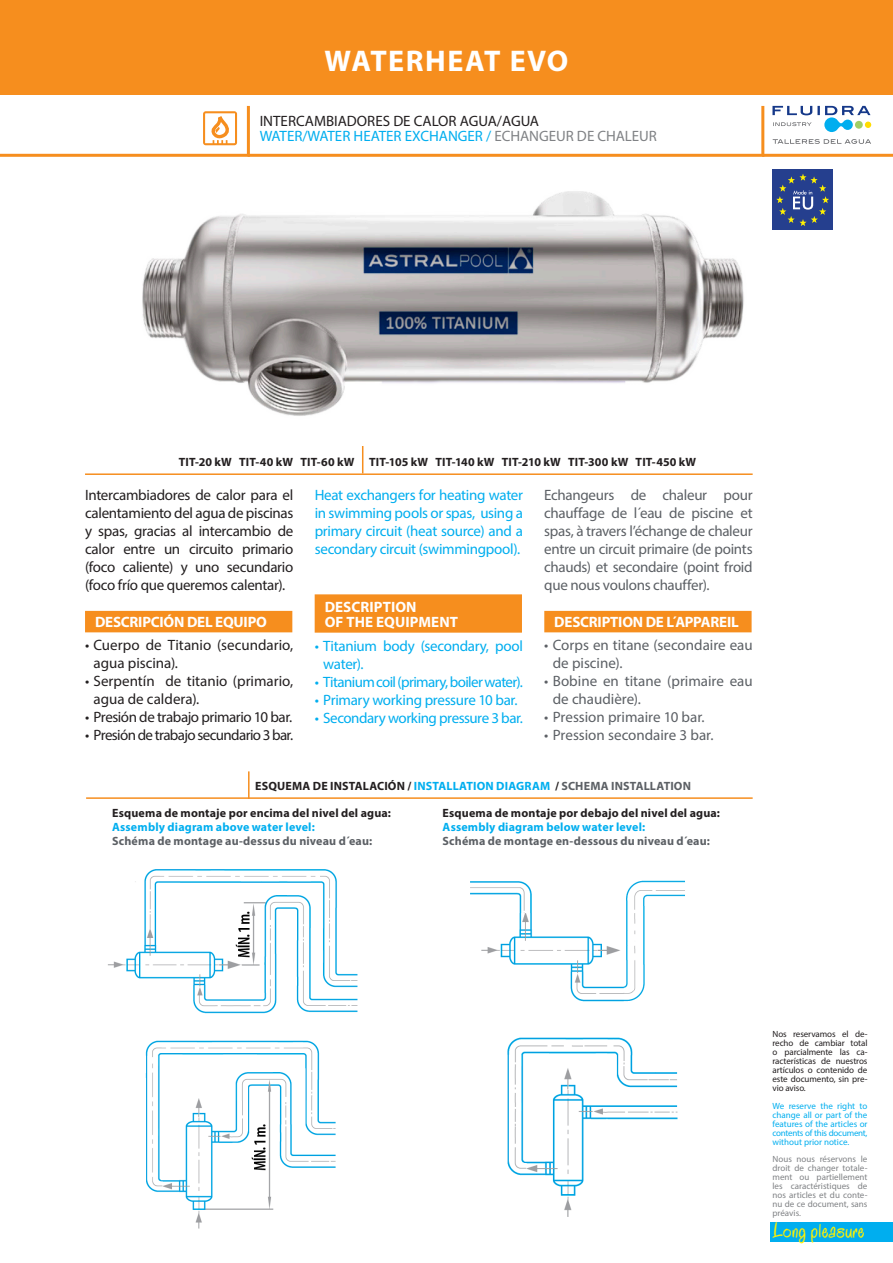
<style>
.page{position:relative;width:893px;height:1263px;background:#fff}
.page>*{position:absolute;margin:0;border:0;box-sizing:border-box;transform-origin:0 0}
.t1{font:700 30px "Myriad Pro";letter-spacing:.045em;color:#fff}
.t2{font:25.5px "Ace Bingham S";color:#fff101}
.t3{font:15px/18px "Myriad Pro";letter-spacing:-.005em;color:#231f20}
.t4{font:15px/18px "Myriad Pro";letter-spacing:-.005em;color:#5c6065}
.t5{font:15px/18px "Myriad Pro";letter-spacing:-.025em;color:#00aeef;text-align:justify}
.t6{font:700 15px "Myriad Pro";letter-spacing:-.01em;color:#fff}
.t7{font:15px "Myriad Pro";letter-spacing:-.04em;color:#231f20}
.t8{font:15px "Myriad Pro";letter-spacing:-.03em;color:#231f20}
.t9{font:700 15px "Myriad Pro";letter-spacing:.01em;color:#fff}
.t10{font:700 12px "Myriad Pro";letter-spacing:.015em;color:#231f20}
.t11{font:700 12px "Myriad Pro";letter-spacing:.015em;color:#5c6065}
.t12{font:700 12px "Myriad Pro";letter-spacing:.015em;color:#00aeef}
.t13{font:9px/9px "Myriad Pro";letter-spacing:-.01em;color:#231f20;text-align:justify}
.t14{font:9px/9px "Myriad Pro";color:#808285;text-align:justify}
.t15{font:9px/9px "Myriad Pro";letter-spacing:-.005em;color:#00aeef;text-align:justify}
.s1{color:#00aeef}
.s2{color:#808285}
.s3{color:#5c6065}
</style>
<div class="page">
<div style="left:0;top:0;width:893px;height:95px;background:#f68e1e"></div>
<div style="left:771px;top:1222px;width:122px;height:20px;background:#00aeef"></div>
<hr style="left:0;top:154px;width:893px;height:3px;background:#f68e1e">
<svg style="left:759px;top:105px;width:7px;height:52px"></svg>
<svg style="left:245px;top:105px;width:6px;height:52px"></svg>
<svg style="left:203px;top:111px;width:34px;height:34px"></svg>
<div style="left:772px;top:170px;width:61px;height:60px;background:#253f8e"></div>
<svg style="left:776px;top:174px;width:53px;height:52px"></svg>
<svg style="left:772px;top:106px;width:99px;height:26px"></svg>
<svg style="left:773px;top:139px;width:98px;height:5px"></svg>
<div style="left:86px;top:612px;width:206px;height:20px;background:#f68e1e"></div>
<div style="left:85px;top:611px;width:207px;height:21px;border:2px solid #f68e1e"></div>
<div style="left:315px;top:595px;width:206px;height:37px;background:#f68e1e"></div>
<div style="left:315px;top:594px;width:207px;height:39px;border:2px solid #f68e1e"></div>
<div style="left:545px;top:612px;width:206px;height:20px;background:#f68e1e"></div>
<div style="left:544px;top:611px;width:208px;height:21px;border:2px solid #f68e1e"></div>
<hr style="left:85px;top:473px;width:668px;height:2px;background:#f68e1e">
<svg style="left:362px;top:446px;width:1px;height:27px"></svg>
<hr style="left:86px;top:797px;width:667px;height:2px;background:#f68e1e">
<hr style="left:248px;top:771px;width:2px;height:28px;background:#f68e1e">
<img style="left:142px;top:191px;width:602px;height:225px">
<img style="left:108px;top:869px;width:250px;height:360px">
<img style="left:470px;top:880px;width:215px;height:122px">
<img style="left:507px;top:1037px;width:171px;height:180px">
<p class="t1" style="left:325px;top:41px;width:245px">WATERHEAT EVO</p>
<p class="t3" style="left:260px;top:113px;width:399px;line-height:15px">INTERCAMBIADORES DE CALOR AGUA/AGUA<br><span class="s1">WATER/WATER HEATER EXCHANGER /</span> <span class="s2">ECHANGEUR DE CHALEUR</span></p>
<p class="t10" style="left:179px;top:454px;width:177px">TIT-20 kW TIT-40 kW TIT-60 kW</p>
<p class="t10" style="left:369px;top:454px;width:329px">TIT-105 kW TIT-140 kW TIT-210 kW TIT-300 kW TIT-450 kW</p>
<p class="t3" style="left:85px;top:486px;width:210px;text-align:justify">Intercambiadores de calor para el calentamiento del agua de piscinas y spas, gracias al intercambio de calor entre un circuito primario (foco caliente) y uno secundario (foco frío que queremos calentar).</p>
<p class="t6" style="left:95px;top:612px;width:173px">DESCRIPCIÓN DEL EQUIPO</p>
<p class="t3" style="left:94px;top:636px;width:201px;text-indent:-9px">• Cuerpo de Titanio (secundario, agua piscina).</p>
<p class="t3" style="left:94px;top:672px;width:201px;text-indent:-9px">• Serpentín de titanio (primario, agua de caldera).</p>
<p class="t8" style="left:85px;top:708px;width:209px">• Presión de trabajo primario 10 bar.</p>
<p class="t7" style="left:85px;top:726px;width:210px">• Presión de trabajo secundario 3 bar.</p>
<p class="t5" style="left:315px;top:486px;width:210px">Heat exchangers for heating water in swimming pools or spas, using a primary circuit (heat source) and a secondary circuit (swimmingpool).</p>
<p class="t6" style="left:325px;top:597px;width:93px">DESCRIPTION</p>
<p class="t9" style="left:325px;top:612px;width:135px">OF THE EQUIPMENT</p>
<p class="t5" style="left:323px;top:636px;width:201px;text-indent:-9px">• Titanium body (secondary, pool water).</p>
<p class="t5" style="left:315px;top:672px;width:210px">• Titanium coil (primary, boiler water).</p>
<p class="t5" style="left:315px;top:690px;width:205px">• Primary working pressure 10 bar.</p>
<p class="t5" style="left:315px;top:708px;width:210px">• Secondary working pressure 3 bar.</p>
<p class="t4" style="left:544px;top:486px;width:210px;text-align:justify">Echangeurs de chaleur pour chauffage de l´eau de piscine et spas, à travers l’échange de chaleur entre un circuit primaire (de points chauds) et secondaire (point froid que nous voulons chauffer).</p>
<p class="t6" style="left:554px;top:612px;width:186px">DESCRIPTION DE L´APPAREIL</p>
<p class="t4" style="left:553px;top:636px;width:201px;text-indent:-9px">• Corps en titane (secondaire eau de piscine).</p>
<p class="t4" style="left:553px;top:672px;width:201px;text-indent:-9px">• Bobine en titane (primaire eau de chaudière).</p>
<p class="t4" style="left:544px;top:708px;width:162px">• Pression primaire 10 bar.</p>
<p class="t4" style="left:544px;top:726px;width:171px">• Pression secondaire 3 bar.</p>
<p class="t10" style="left:255px;top:778px;width:437px">ESQUEMA DE INSTALACIÓN / <span class="s1">INSTALLATION DIAGRAM</span> / <span class="s3">SCHEMA INSTALLATION</span></p>
<p class="t10" style="left:112px;top:805px;width:280px">Esquema de montaje por encima del nivel del agua:</p>
<p class="t12" style="left:112px;top:819px;width:204px">Assembly diagram above water level:</p>
<p class="t11" style="left:112px;top:833px;width:262px">Schéma de montage au-dessus du niveau d´eau:</p>
<p class="t10" style="left:443px;top:805px;width:279px">Esquema de montaje por debajo del nivel del agua:</p>
<p class="t12" style="left:443px;top:819px;width:204px">Assembly diagram below water level:</p>
<p class="t11" style="left:443px;top:833px;width:269px">Schéma de montage en-dessous du niveau d´eau:</p>
<p class="t13" style="left:772px;top:1029px;width:96px">Nos reservamos el de&shy;recho de cambiar total o parcialmente las ca&shy;racterísticas de nuestros artículos o contenido de este documento, sin pre&shy;vio aviso.</p>
<p class="t15" style="left:772px;top:1101px;width:96px">We reserve the right to change all or part of the features of the articles or contents of this document, without prior notice.</p>
<p class="t14" style="left:772px;top:1154px;width:96px">Nous nous réservons le droit de changer totale&shy;ment ou partiellement les caractéristiques de nos articles et du conte&shy;nu de ce document, sans préavis.</p>
<h2 class="t2" style="left:773px;top:1211px;width:93px">Long pleasure</h2>
</div>
